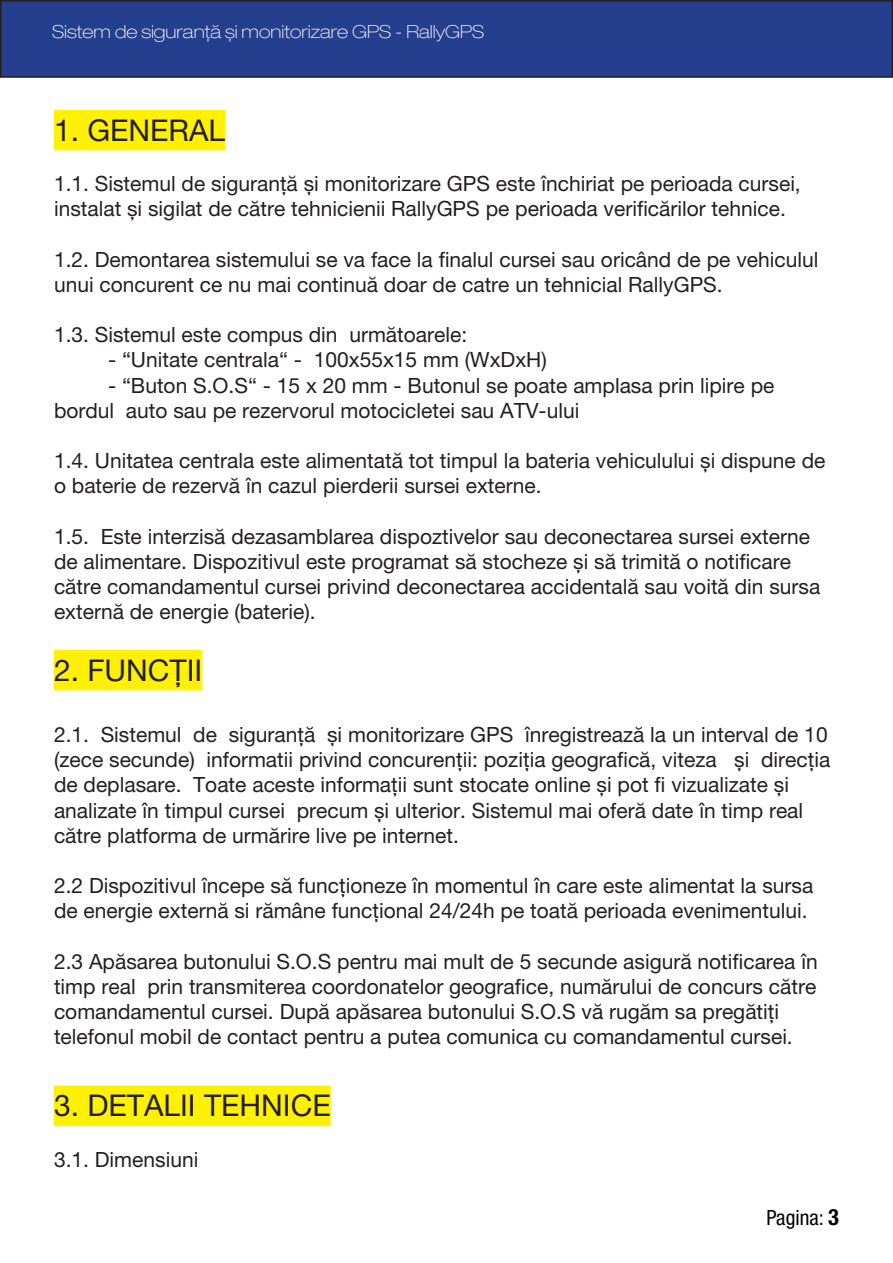
<style>
.page{position:relative;width:893px;height:1263px;background:#fff}
.page>*{position:absolute;margin:0;border:0;box-sizing:border-box;transform-origin:0 0}
.t1{font:30px "Helvetica Neue LT Pro";color:#231f20}
.t2{font:21px/25.2px "Helvetica Neue LT Pro";color:#231f20}
.t3{font:condensed 21px "Helvetica Neue LT Pro";color:#000}
.t4{font:100 expanded 18px "Helvetica Neue LT Pro";color:#fff}
.s1{font-weight:700;font-size:22.5px}
</style>
<div class="page">
<div style="left:1px;top:1px;width:891px;height:76px;background:#253f8e"></div>
<div style="left:0;top:0;width:893px;height:78px;border:2px solid #231f20"></div>
<div style="left:54px;top:110px;width:171px;height:40px;background:#fff101"></div>
<div style="left:54px;top:650px;width:148px;height:40px;background:#fff101"></div>
<div style="left:54px;top:1085px;width:277px;height:41px;background:#fff101"></div>
<p class="t4" style="left:52px;top:21px;width:433px">Sistem de siguranță și monitorizare GPS - RallyGPS</p>
<p class="t1" style="left:54px;top:112px;width:173px">1. GENERAL</p>
<p class="t2" style="left:54px;top:171px;width:748px">1.1. Sistemul de siguranță și monitorizare GPS este închiriat pe perioada cursei, instalat și sigilat de către tehnicienii RallyGPS pe perioada verificărilor tehnice.</p>
<p class="t2" style="left:54px;top:246px;width:766px">1.2. Demontarea sistemului se va face la finalul cursei sau oricând de pe vehiculul unui concurent ce nu mai continuă doar de catre un tehnicial RallyGPS.</p>
<p class="t2" style="left:54px;top:322px;width:415px">1.3. Sistemul este compus din următoarele:</p>
<p class="t2" style="left:108px;top:347px;width:440px">- “Unitate centrala“ - 100x55x15 mm (WxDxH)</p>
<p class="t2" style="left:54px;top:372px;width:722px;text-indent:54px">- “Buton S.O.S“ - 15 x 20 mm - Butonul se poate amplasa prin lipire pe bordul auto sau pe rezervorul motocicletei sau ATV-ului</p>
<p class="t2" style="left:54px;top:448px;width:773px">1.4. Unitatea centrala este alimentată tot timpul la bateria vehiculului și dispune de o baterie de rezervă în cazul pierderii sursei externe.</p>
<p class="t2" style="left:54px;top:523px;width:768px">1.5. Este interzisă dezasamblarea dispoztivelor sau deconectarea sursei externe de alimentare. Dispozitivul este programat să stocheze și să trimită o notificare către comandamentul cursei privind deconectarea accidentală sau voită din sursa externă de energie (baterie).</p>
<p class="t1" style="left:54px;top:652px;width:150px">2. FUNCȚII</p>
<p class="t2" style="left:54px;top:721px;width:778px">2.1. Sistemul de siguranță și monitorizare GPS înregistrează la un interval de 10 (zece secunde) informatii privind concurenții: poziția geografică, viteza și direcția de deplasare. Toate aceste informații sunt stocate online și pot fi vizualizate și analizate în timpul cursei precum și ulterior. Sistemul mai oferă date în timp real către platforma de urmărire live pe internet.</p>
<p class="t2" style="left:54px;top:873px;width:761px">2.2 Dispozitivul începe să funcționeze în momentul în care este alimentat la sursa de energie externă si rămâne funcțional 24/24h pe toată perioada evenimentului.</p>
<p class="t2" style="left:54px;top:948px;width:765px">2.3 Apăsarea butonului S.O.S pentru mai mult de 5 secunde asigură notificarea în timp real prin transmiterea coordonatelor geografice, numărului de concurs către comandamentul cursei. După apăsarea butonului S.O.S vă rugăm sa pregătiți telefonul mobil de contact pentru a putea comunica cu comandamentul cursei.</p>
<p class="t1" style="left:54px;top:1088px;width:278px">3. DETALII TEHNICE</p>
<p class="t2" style="left:54px;top:1146px;width:146px">3.1. Dimensiuni</p>
<p class="t3" style="left:767px;top:1205px;width:74px">Pagina: <span class="s1">3</span></p>
</div>
